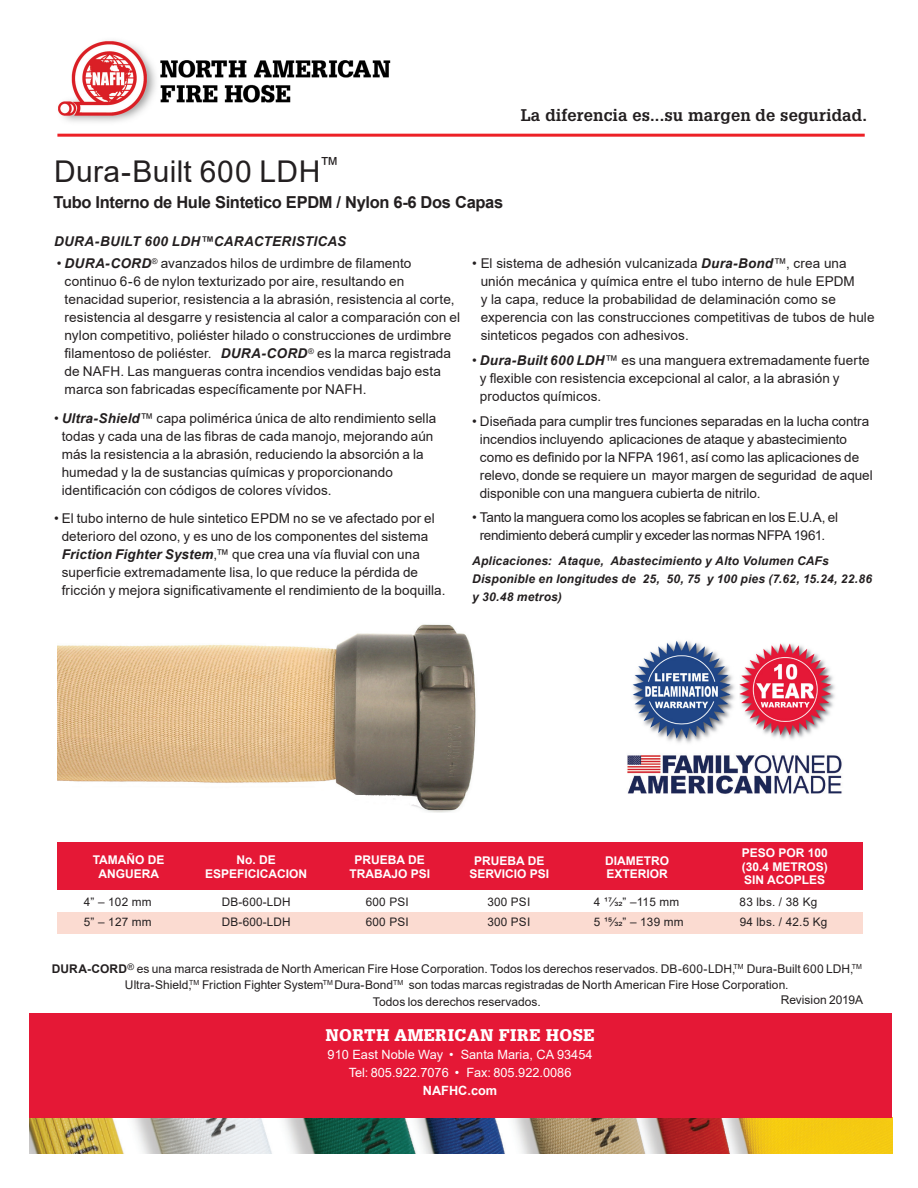
<style>
.page{position:relative;width:918px;height:1188px;background:#fff}
.page>*{position:absolute;margin:0;border:0;box-sizing:border-box;transform-origin:0 0}
.t1{font:30px "Arial";letter-spacing:.01em;color:#231f20}
.t2{font:700 16.5px "Arial";letter-spacing:-.02em;color:#231f20}
.t3{font:700 16.5px "Glypha LT Std";letter-spacing:.01em;color:#231f20}
.t4{font:900 16.5px "Glypha LT Std";letter-spacing:.03em;color:#fff}
.t5{font:13.5px/18px "Arial";letter-spacing:.005em;color:#231f20}
.t6{font:13.5px/18px "Arial";letter-spacing:-.025em;color:#231f20;text-align:center}
.t7{font:italic 700 13.5px "Arial";letter-spacing:.025em;color:#231f20}
.t8{font:12.75px/18px "Arial";color:#fff;text-align:center}
.t9{font:700 12.75px "Arial";color:#fff}
.t10{font:12px/16.5px "Arial";letter-spacing:.005em;color:#231f20;text-align:center}
.t11{font:italic 700 12px/18px "Arial";letter-spacing:.015em;color:#231f20}
.t12{font:700 12px/13.5px "Arial";color:#fff;text-align:center}
.t13{font:11.7px "Arial";letter-spacing:.015em;color:#231f20}
.s1{font-weight:700;font-style:italic}
.s2{font-weight:700}
</style>
<div class="page">
<img style="left:29px;top:1118px;width:863px;height:35px">
<div style="left:29px;top:1013px;width:863px;height:105px;background:#e51836"></div>
<img style="left:627px;top:755px;width:215px;height:39px">
<img style="left:739px;top:643px;width:96px;height:96px">
<img style="left:632px;top:641px;width:103px;height:102px">
<img style="left:57px;top:624px;width:419px;height:188px">
<hr style="left:57px;top:134px;width:808px;height:3px;background:#ed2026">
<img style="left:58px;top:40px;width:98px;height:82px">
<img style="left:160px;top:60px;width:231px;height:43px">
<div style="left:57px;top:912px;width:806px;height:22px;background:#fbdbd1"></div>
<div style="left:57px;top:842px;width:806px;height:48px;background:#e51836"></div>
<h1 class="t1" style="left:54px;top:150px;width:287px">Dura-Built 600 LDH<sup>™</sup></h1>
<p class="t2" style="left:54px;top:190px;width:451px">Tubo Interno de Hule Sintetico EPDM / Nylon 6-6 Dos Capas</p>
<p class="t3" style="left:521px;top:105px;width:348px">La diferencia es...su margen de seguridad.</p>
<p class="t7" style="left:54px;top:232px;width:294px">DURA-BUILT 600 LDH™CARACTERISTICAS</p>
<p class="t5" style="left:65px;top:254px;width:397px;text-indent:-8px">• <span class="s1">DURA-CORD</span><sup>®</sup> avanzados hilos de urdimbre de filamento continuo 6-6 de nylon texturizado por aire, resultando en tenacidad superior, resistencia a la abrasión, resistencia al corte, resistencia al desgarre y resistencia al calor a comparación con el nylon competitivo, poliéster hilado o construcciones de urdimbre filamentoso de poliéster. <span class="s1">DURA-CORD</span><sup>®</sup> es la marca registrada de NAFH. Las mangueras contra incendios vendidas bajo esta marca son fabricadas específicamente por NAFH.</p>
<p class="t5" style="left:62px;top:409px;width:376px;text-indent:-8px">• <span class="s1">Ultra-Shield</span>™ capa polimérica única de alto rendimiento sella todas y cada una de las fibras de cada manojo, mejorando aún más la resistencia a la abrasión, reduciendo la absorción a la humedad y la de sustancias químicas y proporcionando identificación con códigos de colores vívidos.</p>
<p class="t5" style="left:62px;top:509px;width:385px;text-indent:-8px">• El tubo interno de hule sintetico EPDM no se ve afectado por el deterioro del ozono, y es uno de los componentes del sistema <span class="s1">Friction Fighter System</span>,™ que crea una vía fluvial con una superficie extremadamente lisa, lo que reduce la pérdida de fricción y mejora significativamente el rendimiento de la boquilla.</p>
<p class="t5" style="left:481px;top:254px;width:395px;text-indent:-8px">• El sistema de adhesión vulcanizada <span class="s1">Dura-Bond</span>™, crea una unión mecánica y química entre el tubo interno de hule EPDM<br>y la capa, reduce la probabilidad de delaminación como se experencia con las construcciones competitivas de tubos de hule sinteticos pegados con adhesivos.</p>
<p class="t5" style="left:480px;top:351px;width:391px;text-indent:-8px">• <span class="s1">Dura-Built 600 LDH</span>™ es una manguera extremadamente fuerte y flexible con resistencia excepcional al calor, a la abrasión y productos químicos.</p>
<p class="t5" style="left:480px;top:412px;width:394px;text-indent:-8px">• Diseñada para cumplir tres funciones separadas en la lucha contra incendios incluyendo aplicaciones de ataque y abastecimiento como es definido por la NFPA 1961, así como las aplicaciones de relevo, donde se requiere un mayor margen de seguridad de aquel disponible con una manguera cubierta de nitrilo.</p>
<p class="t6" style="left:472px;top:509px;width:367px">• Tanto la manguera como los acoples se fabrican en los E.U.A, el rendimiento deberá cumplir y exceder las normas NFPA 1961.</p>
<p class="t11" style="left:472px;top:552px;width:401px">Aplicaciones: Ataque, Abastecimiento y Alto Volumen CAFs<br>Disponible en longitudes de 25, 50, 75 y 100 pies (7.62, 15.24, 22.86 y 30.48 metros)</p>
<p class="t12" style="left:93px;top:854px;width:73px">TAMAÑO DE<br>ANGUERA</p>
<p class="t12" style="left:205px;top:854px;width:104px">No. DE<br>ESPEFICICACION</p>
<p class="t12" style="left:349px;top:854px;width:82px">PRUEBA DE<br>TRABAJO PSI</p>
<p class="t12" style="left:469px;top:854px;width:81px">PRUEBA DE<br>SERVICIO PSI</p>
<p class="t12" style="left:605px;top:854px;width:65px;text-align:left">DIAMETRO<br>EXTERIOR</p>
<p class="t12" style="left:742px;top:846px;width:88px;text-align:justify">PESO POR 100 (30.4 METROS)<br>SIN ACOPLES</p>
<p class="t13" style="left:84px;top:894px;width:69px">4” – 102 mm</p>
<p class="t13" style="left:222px;top:894px;width:70px">DB-600-LDH</p>
<p class="t13" style="left:366px;top:894px;width:44px">600 PSI</p>
<p class="t13" style="left:487px;top:894px;width:44px">300 PSI</p>
<p class="t13" style="left:594px;top:894px;width:87px">4 17/32” –115 mm</p>
<p class="t13" style="left:740px;top:894px;width:79px">83 lbs. / 38 Kg</p>
<p class="t13" style="left:84px;top:914px;width:69px">5” – 127 mm</p>
<p class="t13" style="left:222px;top:914px;width:70px">DB-600-LDH</p>
<p class="t13" style="left:366px;top:914px;width:44px">600 PSI</p>
<p class="t13" style="left:487px;top:914px;width:44px">300 PSI</p>
<p class="t13" style="left:594px;top:914px;width:91px">5 15/32” – 139 mm</p>
<p class="t13" style="left:740px;top:914px;width:89px">94 lbs. / 42.5 Kg</p>
<p class="t10" style="left:52px;top:960px;width:812px"><span class="s2">DURA-CORD</span><sup>®</sup> es una marca resistrada de North American Fire Hose Corporation. Todos los derechos reservados. DB-600-LDH,<sup>TM</sup> Dura-Built 600 LDH,<sup>TM<br></sup>Ultra-Shield,<sup>TM</sup> Friction Fighter System<sup>TM</sup> Dura-Bond<sup>TM</sup> son todas marcas registradas de North American Fire Hose Corporation.<br>Todos los derechos reservados.</p>
<p class="t10" style="left:781px;top:991px;width:84px">Revision 2019A</p>
<p class="t4" style="left:326px;top:1025px;width:270px">NORTH AMERICAN FIRE HOSE</p>
<p class="t8" style="left:328px;top:1045px;width:266px">910 East Noble Way • Santa Maria, CA 93454<br>Tel: 805.922.7076 • Fax: 805.922.0086</p>
<p class="t9" style="left:423px;top:1082px;width:76px">NAFHC.com</p>
</div>
